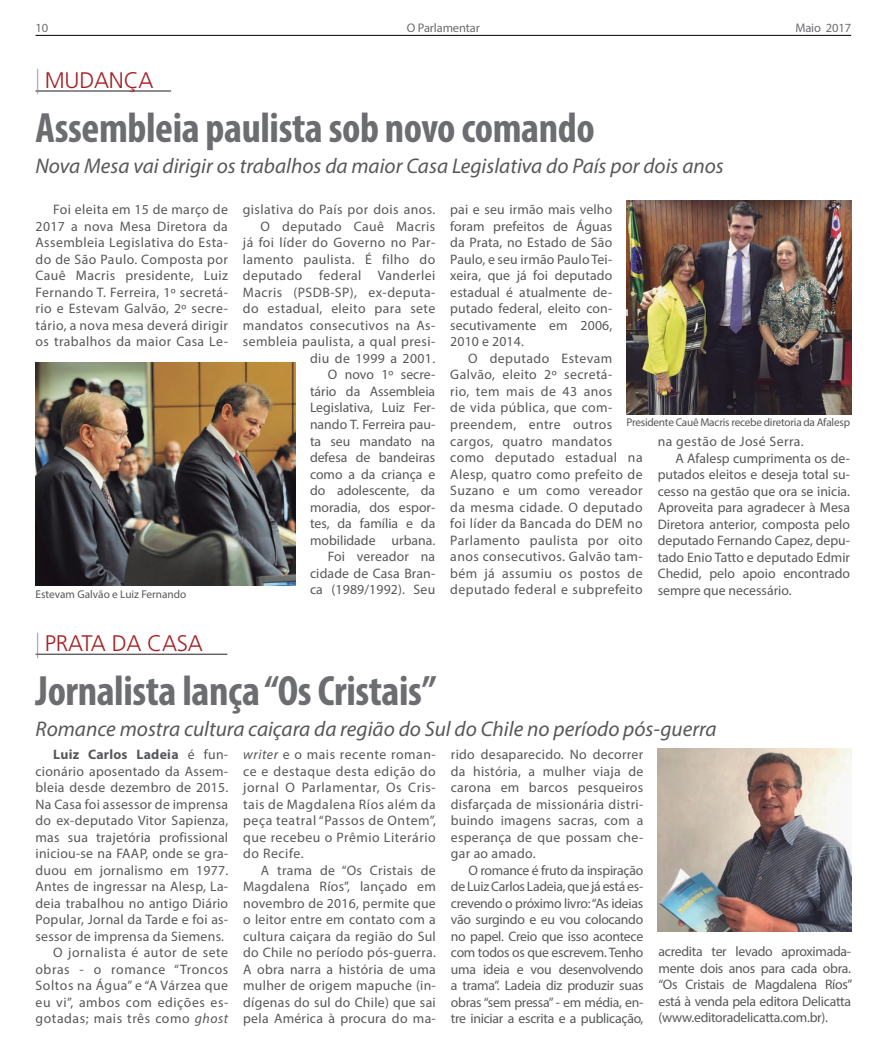
<style>
.page{position:relative;width:886px;height:1063px;background:#fff}
.page>*{position:absolute;margin:0;border:0;box-sizing:border-box;transform-origin:0 0}
.t1{font:700 condensed 42.5px "Myriad Pro";letter-spacing:-.01em;color:#6c6d70}
.t2{font:300 22.5px "Frutiger";letter-spacing:-.01em;color:#a61e22}
.t3{font:italic 21.25px "Myriad Pro";color:#57585a}
.t4{font:13.75px/16.5px "Myriad Pro";letter-spacing:.02em;color:#57585a;text-align:justify}
.t5{font:13.75px "Myriad Pro";color:#57585a}
.t6{font:12.5px "Myriad Pro";letter-spacing:-.01em;color:#6c6d70}
.t7{font:11.25px "Myriad Pro";letter-spacing:-.02em;color:#57585a}
.t8{font:11.25px "Myriad Pro";color:#57585a}
.s1{font-family:"Existence";font-size:25px;color:#808080}
.s2{color:#fff}
.s3{font-weight:700}
.s4{font-style:italic}
</style>
<div class="page">
<hr style="left:36px;top:35px;width:814px;height:1px;background:#000">
<hr style="left:36px;top:91px;width:135px;height:1px;background:#231f20">
<hr style="left:36px;top:653px;width:191px;height:1px;background:#231f20">
<img style="left:657px;top:748px;width:193px;height:183px">
<img style="left:626px;top:200px;width:225px;height:214px">
<img style="left:36px;top:362px;width:260px;height:223px">
<p class="t6" style="left:36px;top:20px;width:14px">10</p>
<p class="t6" style="left:406px;top:20px;width:75px">O Parlamentar</p>
<p class="t6" style="left:795px;top:20px;width:57px">Maio 2017</p>
<h2 class="t2" style="left:36px;top:67px;width:119px"><span class="s1">|</span> MUDANÇA</h2>
<h1 class="t1" style="left:36px;top:101px;width:560px">Assembleia paulista sob novo comando</h1>
<h3 class="t3" style="left:36px;top:152px;width:689px">Nova Mesa vai dirigir os trabalhos da maior Casa Legislativa do País por dois anos</h3>
<p class="t4" style="left:36px;top:201px;width:194px;text-indent:18px">Foi eleita em 15 de março de 2017 a nova Mesa Diretora da Assembleia Legislativa do Esta&shy;do de São Paulo. Composta por Cauê Macris presidente, Luiz Fernando T. Ferreira, 1º secretá&shy;rio e Estevam Galvão, 2º secre&shy;tário, a nova mesa deverá dirigir os trabalhos da maior Casa Le-</p>
<p class="t4" style="left:243px;top:201px;width:194px;text-align:right">gislativa do País por dois anos.<br>O deputado Cauê Macris<br>já foi líder do Governo no Par&shy;lamento paulista. É filho do deputado federal Vanderlei<br>Macris (PSDB-SP), ex-deputa&shy;do estadual, eleito para sete mandatos consecutivos na As&shy;sembleia paulista, a qual presi&shy;diu de 1999 a 2001.<br>O novo 1º secre-<br>tário da Assembleia<br>Legislativa, Luiz Fer-<br>nando T. Ferreira pau-<br>ta seu mandato na<br>defesa de bandeiras<br>como a da criança e<br>do adolescente, da<br>moradia, dos espor-<br>tes, da família e da mobilidade urbana.<br>Foi vereador na<br>cidade de Casa Bran-<br>ca (1989/1992). Seu</p>
<p class="t4" style="left:450px;top:201px;width:163px">pai e seu irmão mais velho foram prefeitos de Águas da Prata, no Estado de São Paulo, e seu irmão Paulo Tei&shy;xeira, que já foi deputado estadual é atualmente de&shy;putado federal, eleito con&shy;secutivamente em 2006, 2010 e 2014.</p>
<p class="t4" style="left:450px;top:350px;width:194px;text-align:left;text-indent:18px">O deputado Estevam<br>Galvão, eleito 2º secretá-<br>rio, tem mais de 43 anos<br>de vida pública, que com&shy;preendem, entre outros cargos, quatro mandatos como deputado estadual na<br>Alesp, quatro como prefeito de<br>Suzano e um como vereador da mesma cidade. O deputado foi líder da Bancada do DEM no<br>Parlamento paulista por oito anos consecutivos. Galvão tam&shy;bém já assumiu os postos de deputado federal e subprefeito</p>
<p class="t7" style="left:626px;top:415px;width:225px">Presidente Cauê Macris recebe diretoria da Afalesp</p>
<p class="t4" style="left:657px;top:433px;width:147px">na gestão de José Serra.</p>
<p class="t5" style="left:675px;top:449px;width:176px">A Afalesp cumprimenta os de-</p>
<p class="t5" style="left:657px;top:466px;width:194px">putados eleitos e deseja total su-</p>
<p class="t5" style="left:657px;top:482px;width:194px">cesso na gestão que ora se inicia.</p>
<p class="t5" style="left:657px;top:499px;width:194px">Aproveita para agradecer à Mesa</p>
<p class="t5" style="left:657px;top:515px;width:194px">Diretora anterior, composta pelo</p>
<p class="t5" style="left:657px;top:532px;width:194px">deputado Fernando Capez, depu-</p>
<p class="t5" style="left:657px;top:548px;width:194px">tado Enio Tatto e deputado Edmir</p>
<p class="t5" style="left:657px;top:565px;width:194px">Chedid, pelo apoio encontrado</p>
<p class="t5" style="left:657px;top:581px;width:135px">sempre que necessário.</p>
<p class="t8" style="left:36px;top:587px;width:152px">Estevam Galvão e Luiz Fernando</p>
<h2 class="t2" style="left:36px;top:630px;width:193px"><span class="s1">|</span> PRATA DA CASA <span class="s2">.</span></h2>
<h1 class="t1" style="left:36px;top:664px;width:402px">Jornalista lança “Os Cristais”</h1>
<h3 class="t3" style="left:36px;top:715px;width:682px">Romance mostra cultura caiçara da região do Sul do Chile no período pós-guerra</h3>
<p class="t4" style="left:36px;top:746px;width:194px;text-align:right"><span class="s3">Luiz Carlos Ladeia</span> é fun&shy;cionário aposentado da Assem&shy;bleia desde dezembro de 2015.<br>Na Casa foi assessor de imprensa do ex-deputado Vitor Sapienza, mas sua trajetória profissional iniciou-se na FAAP, onde se gra&shy;duou em jornalismo em 1977.<br>Antes de ingressar na Alesp, La&shy;deia trabalhou no antigo Diário<br>Popular, Jornal da Tarde e foi as&shy;sessor de imprensa da Siemens.<br>O jornalista é autor de sete obras - o romance “Troncos<br>Soltos na Água” e “A Várzea que eu vi”, ambos com edições es&shy;gotadas; mais três como <span class="s4">ghost</span></p>
<p class="t4" style="left:243px;top:746px;width:194px"><span class="s4">writer</span> e o mais recente roman&shy;ce e destaque desta edição do jornal O Parlamentar, Os Cris&shy;tais de Magdalena Ríos além da peça teatral “Passos de Ontem”, que recebeu o Prêmio Literário do Recife.</p>
<p class="t4" style="left:243px;top:861px;width:194px;text-indent:18px">A trama de “Os Cristais de Magdalena Ríos”, lançado em novembro de 2016, permite que o leitor entre em contato com a cultura caiçara da região do Sul do Chile no período pós-guerra.<br>A obra narra a história de uma mulher de origem mapuche (in&shy;dígenas do sul do Chile) que sai pela América à procura do ma-</p>
<p class="t4" style="left:451px;top:746px;width:194px">rido desaparecido. No decorrer da história, a mulher viaja de carona em barcos pesqueiros disfarçada de missionária distri&shy;buindo imagens sacras, com a esperança de que possam che&shy;gar ao amado.</p>
<p class="t4" style="left:451px;top:861px;width:194px;text-indent:18px">O romance é fruto da inspiração de Luiz Carlos Ladeia, que já está es&shy;crevendo o próximo livro: “As ideias vão surgindo e eu vou colocando no papel. Creio que isso acontece com todos os que escrevem. Tenho uma ideia e vou desenvolvendo a trama”. Ladeia diz produzir suas obras “sem pressa” - em média, en&shy;tre iniciar a escrita e a publicação,</p>
<p class="t4" style="left:658px;top:943px;width:195px">acredita ter levado aproximada&shy;mente dois anos para cada obra. “Os Cristais de Magdalena Ríos” está à venda pela editora Delicatta (www.editoradelicatta.com.br).</p>
</div>
